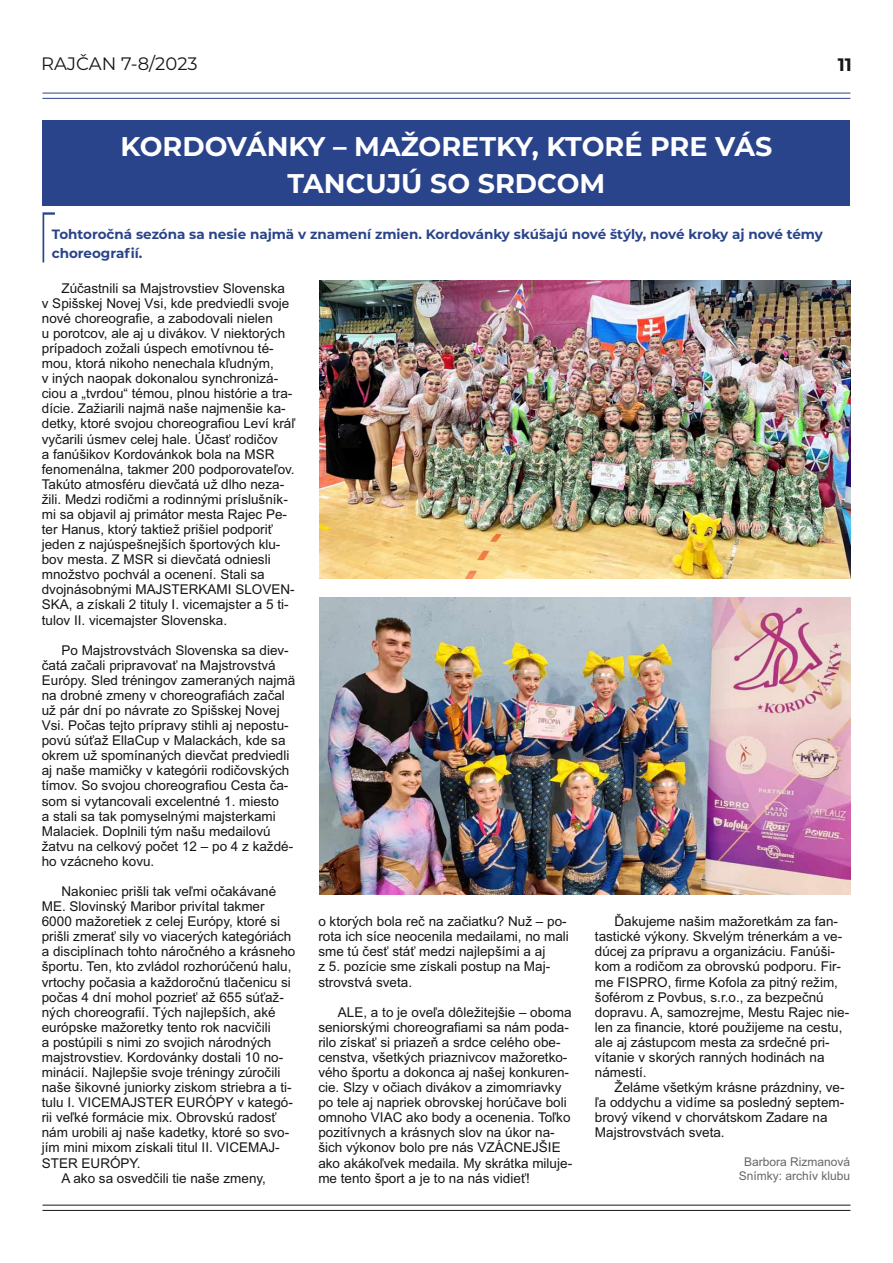
<style>
.page{position:relative;width:893px;height:1263px;background:#fff}
.page>*{position:absolute;margin:0;border:0;box-sizing:border-box;transform-origin:0 0}
.t1{font:700 27px/37.2px "Montserrat";color:#fff;text-align:center}
.t2{font:18px "Montserrat";color:#151616}
.t3{font:700 18px "Montserrat";color:#151616}
.t4{font:13.5px/15.1px "Arial";color:#151616}
.t5{font:700 13.5px/18.6px "Montserrat";color:#2a448b}
.t6{font:12px/13.4px "Arial";color:#676767;text-align:center}
</style>
<div class="page">
<hr style="left:42px;top:93px;width:808px;height:1px;background:#2a448b">
<hr style="left:42px;top:98px;width:808px;height:1px;background:#2a448b">
<hr style="left:42px;top:1210px;width:808px;height:1px;background:#151616">
<hr style="left:42px;top:1205px;width:808px;height:1px;background:#151616">
<div style="left:43px;top:120px;width:807px;height:86px;background:#2a448b"></div>
<svg style="left:43px;top:212px;width:12px;height:50px"></svg>
<img style="left:319px;top:598px;width:532px;height:296px">
<img style="left:319px;top:280px;width:532px;height:299px">
<h2 class="t2" style="left:41px;top:53px;width:158px">RAJČAN 7-8/2023</h2>
<h2 class="t3" style="left:838px;top:53px;width:16px">11</h2>
<h1 class="t1" style="left:121px;top:128px;width:653px">KORDOVÁNKY – MAŽORETKY, KTORÉ PRE VÁS<br>TANCUJÚ SO SRDCOM</h1>
<p class="t5" style="left:52px;top:225px;width:773px">Tohtoročná sezóna sa nesie najmä v znamení zmien. Kordovánky skúšajú nové štýly, nové kroky aj nové témy choreografií.</p>
<p class="t4" style="left:42px;top:282px;width:255px;text-indent:20px">Zúčastnili sa Majstrovstiev Slovenska<br>v Spišskej Novej Vsi, kde predviedli svoje nové choreografie, a zabodovali nielen<br>u porotcov, ale aj u divákov. V niektorých prípadoch zožali úspech emotívnou té&shy;mou, ktorá nikoho nenechala kľudným,<br>v iných naopak dokonalou synchronizá&shy;ciou a „tvrdou“ témou, plnou histórie a tra&shy;dície. Zažiarili najmä naše najmenšie ka&shy;detky, ktoré svojou choreografiou Leví kráľ vyčarili úsmev celej hale. Účasť rodičov<br>a fanúšikov Kordovánkok bola na MSR fenomenálna, takmer 200 podporovateľov.<br>Takúto atmosféru dievčatá už dlho neza&shy;žili. Medzi rodičmi a rodinnými príslušník&shy;mi sa objavil aj primátor mesta Rajec Pe&shy;ter Hanus, ktorý taktiež prišiel podporiť jeden z najúspešnejších športových klu&shy;bov mesta. Z MSR si dievčatá odniesli množstvo pochvál a ocenení. Stali sa dvojnásobnými MAJSTERKAMI SLOVEN-SKA, a získali 2 tituly I. vicemajster a 5 ti&shy;tulov II. vicemajster Slovenska.</p>
<p class="t4" style="left:42px;top:644px;width:255px;text-indent:20px">Po Majstrovstvách Slovenska sa diev&shy;čatá začali pripravovať na Majstrovstvá Európy. Sled tréningov zameraných najmä na drobné zmeny v choreografiách začal už pár dní po návrate zo Spišskej Novej Vsi. Počas tejto prípravy stihli aj nepostu&shy;povú súťaž EllaCup v Malackách, kde sa okrem už spomínaných dievčat predviedli aj naše mamičky v kategórii rodičovských tímov. So svojou choreografiou Cesta ča&shy;som si vytancovali excelentné 1. miesto<br>a stali sa tak pomyselnými majsterkami Malaciek. Doplnili tým našu medailovú žatvu na celkový počet 12 – po 4 z každé&shy;ho vzácneho kovu.</p>
<p class="t4" style="left:61px;top:885px;width:216px">Nakoniec prišli tak veľmi očakávané</p>
<p class="t4" style="left:42px;top:900px;width:224px">ME. Slovinský Maribor privítal takmer</p>
<p class="t4" style="left:42px;top:915px;width:240px">6000 mažoretiek z celej Európy, ktoré si</p>
<p class="t4" style="left:42px;top:930px;width:251px">prišli zmerať sily vo viacerých kategóriách</p>
<p class="t4" style="left:42px;top:945px;width:255px">a disciplínach tohto náročného a krásneho</p>
<p class="t4" style="left:42px;top:960px;width:251px">športu. Ten, kto zvládol rozhorúčenú halu,</p>
<p class="t4" style="left:42px;top:975px;width:251px">vrtochy počasia a každoročnú tlačenicu si</p>
<p class="t4" style="left:42px;top:990px;width:243px">počas 4 dní mohol pozrieť až 655 súťaž-</p>
<p class="t4" style="left:42px;top:1006px;width:235px">ných choreografií. Tých najlepších, aké</p>
<p class="t4" style="left:42px;top:1021px;width:230px">európske mažoretky tento rok nacvičili</p>
<p class="t4" style="left:42px;top:1036px;width:231px">a postúpili s nimi zo svojich národných</p>
<p class="t4" style="left:42px;top:1051px;width:243px">majstrovstiev. Kordovánky dostali 10 no-</p>
<p class="t4" style="left:42px;top:1066px;width:240px">minácií. Najlepšie svoje tréningy zúročili</p>
<p class="t4" style="left:42px;top:1081px;width:251px">naše šikovné juniorky ziskom striebra a ti-</p>
<p class="t4" style="left:42px;top:1096px;width:253px">tulu I. VICEMAJSTER EURÓPY v kategó-</p>
<p class="t4" style="left:42px;top:1111px;width:236px">rii veľké formácie mix. Obrovskú radosť</p>
<p class="t4" style="left:42px;top:1126px;width:249px">nám urobili aj naše kadetky, ktoré so svo-</p>
<p class="t4" style="left:42px;top:1141px;width:239px">jím mini mixom získali titul II. VICEMAJ-</p>
<p class="t4" style="left:42px;top:1156px;width:100px">STER EURÓPY.</p>
<p class="t4" style="left:61px;top:1171px;width:206px">A ako sa osvedčili tie naše zmeny,</p>
<p class="t4" style="left:318px;top:915px;width:252px">o ktorých bola reč na začiatku? Nuž – po&shy;rota ich síce neocenila medailami, no mali sme tú česť stáť medzi najlepšími a aj<br>z 5. pozície sme získali postup na Maj&shy;strovstvá sveta.</p>
<p class="t4" style="left:318px;top:1006px;width:255px;text-indent:20px">ALE, a to je oveľa dôležitejšie – oboma seniorskými choreografiami sa nám poda&shy;rilo získať si priazeň a srdce celého obe&shy;censtva, všetkých priaznivcov mažoretko&shy;vého športu a dokonca aj našej konkuren&shy;cie. Slzy v očiach divákov a zimomriavky po tele aj napriek obrovskej horúčave boli omnoho VIAC ako body a ocenenia. Toľko pozitívnych a krásnych slov na úkor na&shy;šich výkonov bolo pre nás VZÁCNEJŠIE ako akákoľvek medaila. My skrátka miluje&shy;me tento šport a je to na nás vidieť!</p>
<p class="t4" style="left:595px;top:915px;width:256px;text-indent:20px">Ďakujeme našim mažoretkám za fan&shy;tastické výkony. Skvelým trénerkám a ve&shy;dúcej za prípravu a organizáciu. Fanúši&shy;kom a rodičom za obrovskú podporu. Fir&shy;me FISPRO, firme Kofola za pitný režim, šoférom z Povbus, s.r.o., za bezpečnú dopravu. A, samozrejme, Mestu Rajec nie&shy;len za financie, ktoré použijeme na cestu, ale aj zástupcom mesta za srdečné pri&shy;vítanie v skorých ranných hodinách na námestí.</p>
<p class="t4" style="left:595px;top:1081px;width:251px;text-indent:20px">Želáme všetkým krásne prázdniny, ve&shy;ľa oddychu a vidíme sa posledný septem&shy;brový víkend v chorvátskom Zadare na Majstrovstvách sveta.</p>
<p class="t6" style="left:739px;top:1156px;width:113px">Barbora Rizmanová<br>Snímky: archív klubu</p>
</div>
